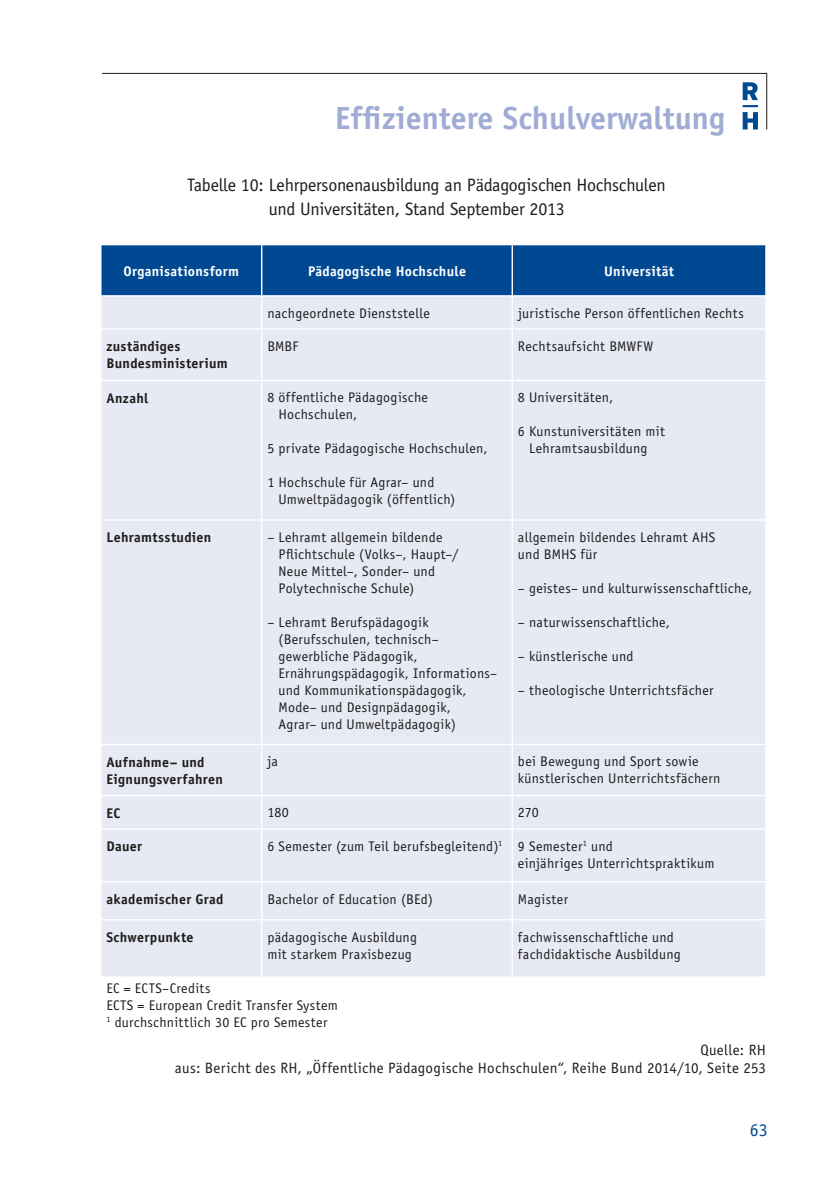
<style>
.page{position:relative;width:840px;height:1190px;background:#fff}
.page>*{position:absolute;margin:0;border:0;box-sizing:border-box;transform-origin:0 0}
.t1{font:700 32px "Officina Sans";color:#a0acd5}
.t2{font:18px/24px "Officina Sans";letter-spacing:-.01em;color:#1d1d1b}
.t3{font:18px "Officina Sans";color:#004a93}
.t4{font:15px/18px "Officina Sans";letter-spacing:.02em;color:#1d1d1b;text-align:right}
.t5{font:14px/17px "Officina Sans";letter-spacing:.02em;color:#1d1d1b}
.t6{font:700 14px/17px "Officina Sans";letter-spacing:.02em;color:#1d1d1b}
.t7{font:700 14px "Officina Sans";letter-spacing:.02em;color:#fff}
</style>
<div class="page">
<hr style="left:102px;top:73px;width:665px;height:1px;background:#1d1d1b">
<hr style="left:766px;top:73px;width:1px;height:57px;background:#1d1d1b">
<svg style="left:743px;top:82px;width:15px;height:47px"></svg>
<div style="left:102px;top:245px;width:663px;height:50px;background:#004992"></div>
<div style="left:101px;top:297px;width:664px;height:679px;background:#e7e9f5"></div>
<hr style="left:261px;top:245px;width:1px;height:50px;background:#fff">
<hr style="left:512px;top:245px;width:1px;height:50px;background:#fff">
<hr style="left:100px;top:297px;width:2px;height:31px;background:#fff">
<hr style="left:261px;top:297px;width:1px;height:31px;background:#fff">
<hr style="left:512px;top:297px;width:1px;height:31px;background:#fff">
<hr style="left:100px;top:328px;width:162px;height:2px;background:#fff">
<hr style="left:100px;top:330px;width:2px;height:50px;background:#fff">
<hr style="left:262px;top:328px;width:250px;height:2px;background:#fff">
<hr style="left:261px;top:330px;width:1px;height:50px;background:#fff">
<hr style="left:512px;top:328px;width:255px;height:2px;background:#fff">
<hr style="left:512px;top:330px;width:1px;height:50px;background:#fff">
<hr style="left:100px;top:380px;width:162px;height:1px;background:#fff">
<hr style="left:100px;top:381px;width:2px;height:138px;background:#fff">
<hr style="left:262px;top:380px;width:250px;height:1px;background:#fff">
<hr style="left:261px;top:381px;width:1px;height:138px;background:#fff">
<hr style="left:512px;top:380px;width:255px;height:1px;background:#fff">
<hr style="left:512px;top:381px;width:1px;height:138px;background:#fff">
<hr style="left:100px;top:519px;width:162px;height:2px;background:#fff">
<hr style="left:100px;top:521px;width:2px;height:223px;background:#fff">
<hr style="left:262px;top:519px;width:250px;height:2px;background:#fff">
<hr style="left:261px;top:521px;width:1px;height:223px;background:#fff">
<hr style="left:512px;top:519px;width:255px;height:2px;background:#fff">
<hr style="left:512px;top:521px;width:1px;height:223px;background:#fff">
<hr style="left:100px;top:744px;width:162px;height:1px;background:#fff">
<hr style="left:100px;top:745px;width:2px;height:50px;background:#fff">
<hr style="left:262px;top:744px;width:250px;height:1px;background:#fff">
<hr style="left:261px;top:745px;width:1px;height:50px;background:#fff">
<hr style="left:512px;top:744px;width:255px;height:1px;background:#fff">
<hr style="left:512px;top:745px;width:1px;height:50px;background:#fff">
<hr style="left:100px;top:795px;width:162px;height:1px;background:#fff">
<hr style="left:100px;top:796px;width:2px;height:32px;background:#fff">
<hr style="left:262px;top:795px;width:250px;height:1px;background:#fff">
<hr style="left:261px;top:796px;width:1px;height:32px;background:#fff">
<hr style="left:512px;top:795px;width:255px;height:1px;background:#fff">
<hr style="left:512px;top:796px;width:1px;height:32px;background:#fff">
<hr style="left:100px;top:828px;width:162px;height:2px;background:#fff">
<hr style="left:100px;top:830px;width:2px;height:51px;background:#fff">
<hr style="left:262px;top:828px;width:250px;height:2px;background:#fff">
<hr style="left:261px;top:830px;width:1px;height:51px;background:#fff">
<hr style="left:512px;top:828px;width:255px;height:2px;background:#fff">
<hr style="left:512px;top:830px;width:1px;height:51px;background:#fff">
<hr style="left:100px;top:881px;width:162px;height:1px;background:#fff">
<hr style="left:100px;top:882px;width:2px;height:37px;background:#fff">
<hr style="left:262px;top:881px;width:250px;height:1px;background:#fff">
<hr style="left:261px;top:882px;width:1px;height:37px;background:#fff">
<hr style="left:512px;top:881px;width:255px;height:1px;background:#fff">
<hr style="left:512px;top:882px;width:1px;height:37px;background:#fff">
<hr style="left:100px;top:919px;width:162px;height:1px;background:#fff">
<hr style="left:262px;top:919px;width:250px;height:1px;background:#fff">
<hr style="left:261px;top:920px;width:1px;height:56px;background:#fff">
<hr style="left:512px;top:919px;width:255px;height:1px;background:#fff">
<hr style="left:512px;top:920px;width:1px;height:56px;background:#fff">
<h1 class="t1" style="left:335px;top:98px;width:391px">Effizientere Schulverwaltung</h1>
<p class="t2" style="left:269px;top:173px;width:399px;text-indent:-82px">Tabelle 10: Lehrpersonenausbildung an Pädagogischen Hochschulen und Universitäten, Stand September 2013</p>
<p class="t7" style="left:123px;top:262px;width:117px">Organisationsform</p>
<p class="t7" style="left:308px;top:262px;width:160px">Pädagogische Hochschule</p>
<p class="t7" style="left:604px;top:262px;width:71px">Universität</p>
<p class="t5" style="left:267px;top:305px;width:164px">nachgeordnete Dienststelle</p>
<p class="t5" style="left:518px;top:305px;width:227px">juristische Person öffentlichen Rechts</p>
<p class="t6" style="left:107px;top:338px;width:123px">zuständiges<br>Bundesministerium</p>
<p class="t5" style="left:267px;top:338px;width:33px">BMBF</p>
<p class="t5" style="left:518px;top:338px;width:137px">Rechtsaufsicht BMWFW</p>
<p class="t6" style="left:107px;top:389px;width:43px">Anzahl</p>
<p class="t5" style="left:279px;top:389px;width:151px;text-indent:-11px">8 öffentliche Pädagogische<br>Hochschulen,</p>
<p class="t5" style="left:267px;top:440px;width:222px">5 private Pädagogische Hochschulen,</p>
<p class="t5" style="left:279px;top:474px;width:178px;text-indent:-11px">1 Hochschule für Agrar– und<br>Umweltpädagogik (öffentlich)</p>
<p class="t5" style="left:518px;top:389px;width:97px">8 Universitäten,</p>
<p class="t5" style="left:518px;top:423px;width:149px;text-align:center">6 Kunstuniversitäten mit<br>Lehramtsausbildung</p>
<p class="t6" style="left:107px;top:529px;width:106px">Lehramtsstudien</p>
<p class="t5" style="left:279px;top:529px;width:181px;text-indent:-11px">– Lehramt allgemein bildende<br>Pflichtschule (Volks–, Haupt–/<br>Neue Mittel–, Sonder– und<br>Polytechnische Schule)</p>
<p class="t5" style="left:279px;top:614px;width:220px;text-indent:-11px">– Lehramt Berufspädagogik<br>(Berufs schulen, technisch– gewerbliche Pädagogik,<br>Ernäh rungspädagogik, Informations– und Kommunikationspädagogik,<br>Mode– und Designpädagogik,<br>Agrar– und Umweltpädagogik)</p>
<p class="t5" style="left:518px;top:529px;width:199px">allgemein bildendes Lehramt AHS und BMHS für</p>
<p class="t5" style="left:518px;top:580px;width:236px">– geistes– und kulturwissenschaftliche,</p>
<p class="t5" style="left:518px;top:614px;width:154px">– naturwissenschaftliche,</p>
<p class="t5" style="left:518px;top:648px;width:117px">– künstlerische und</p>
<p class="t5" style="left:518px;top:682px;width:197px">– theologische Unterrichtsfächer</p>
<p class="t6" style="left:107px;top:753px;width:118px">Aufnahme– und<br>Eignungsverfahren</p>
<p class="t5" style="left:267px;top:753px;width:12px">ja</p>
<p class="t5" style="left:518px;top:753px;width:204px">bei Bewegung und Sport sowie künstlerischen Unterrichts fächern</p>
<p class="t6" style="left:107px;top:804px;width:15px">EC</p>
<p class="t5" style="left:267px;top:804px;width:23px">180</p>
<p class="t5" style="left:518px;top:804px;width:22px">270</p>
<p class="t6" style="left:107px;top:838px;width:37px">Dauer</p>
<p class="t5" style="left:518px;top:838px;width:198px;text-indent:-251px">6 Semester (zum Teil berufsbegleitend)<sup>1</sup> 9 Semester<sup>1</sup> und<br>einjähriges Unterrichtspraktikum</p>
<p class="t6" style="left:107px;top:891px;width:118px">akademischer Grad</p>
<p class="t5" style="left:267px;top:890px;width:167px">Bachelor of Education (BEd)</p>
<p class="t5" style="left:518px;top:890px;width:52px">Magister</p>
<p class="t6" style="left:107px;top:929px;width:89px">Schwerpunkte</p>
<p class="t5" style="left:267px;top:928px;width:151px">pädagogische Ausbildung mit starkem Praxisbezug</p>
<p class="t5" style="left:518px;top:928px;width:164px">fachwissenschaftliche und fach didaktische Ausbildung</p>
<p class="t5" style="left:106px;top:979px;width:233px">EC = ECTS–Credits<br>ECTS = European Credit Transfer System<br><sup>1</sup> durchschnittlich 30 EC pro Semester</p>
<p class="t4" style="left:175px;top:1041px;width:592px">Quelle: RH<br>aus: Bericht des RH, „Öffentliche Pädagogische Hochschulen“, Reihe Bund 2014/10, Seite 253</p>
<p class="t3" style="left:750px;top:1120px;width:19px">63</p>
</div>
